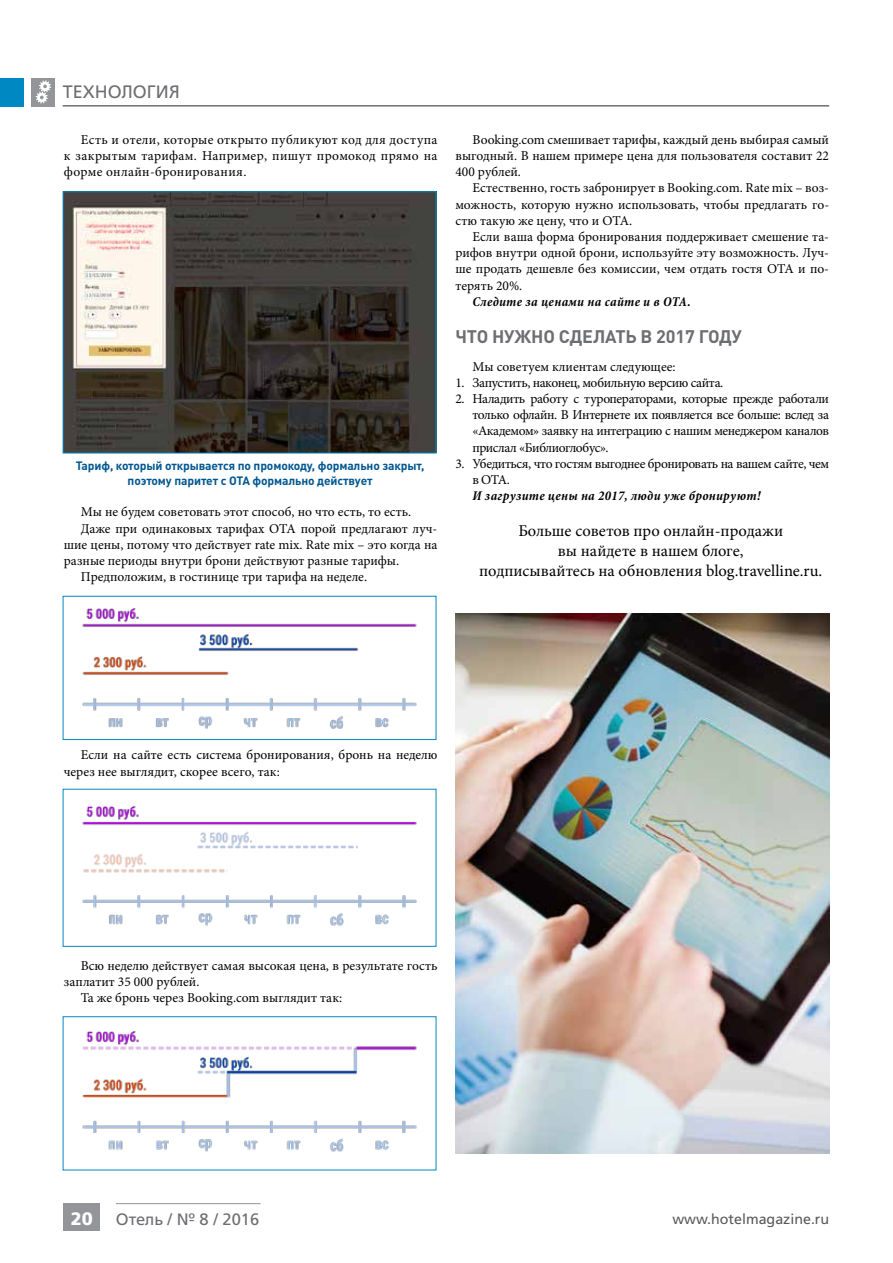
<style>
.page{position:relative;width:893px;height:1263px;background:#fff}
.page>*{position:absolute;margin:0;border:0;box-sizing:border-box;transform-origin:0 0}
.t1{font:700 18px "DIN Pro";letter-spacing:-.01em;color:#6d6e71}
.t2{font:18px "AG Foreigner C";color:#6d6e71}
.t3{font:700 18px "AG Foreigner C";color:#fff}
.t4{font:16.5px/19.8px "Minion Pro";color:#000;text-align:center}
.t5{font:16.5px "AG Foreigner C";color:#6d6e71}
.t6{font:14.25px "AG Foreigner C";color:#58595b}
.t7{font:13.5px/16.2px "Minion Pro";color:#000;text-align:justify}
.t8{font:13.5px/16.2px "Minion Pro";letter-spacing:-.03em;color:#000}
.t9{font:italic 700 condensed 13.5px "Minion Pro";letter-spacing:.025em;color:#000}
.t10{font:700 12px/15px "DIN Pro";letter-spacing:-.01em;color:#005790;text-align:center}
</style>
<div class="page">
<hr style="left:63px;top:105px;width:766px;height:2px;background:#6d6e71">
<div style="left:64px;top:1203px;width:36px;height:28px;background:#939598"></div>
<hr style="left:116px;top:1203px;width:144px;height:1px;background:#939598">
<div style="left:31px;top:78px;width:24px;height:29px;background:#939598"></div>
<div style="left:0;top:78px;width:24px;height:29px;background:#0088c2"></div>
<svg style="left:36px;top:80px;width:15px;height:24px"></svg>
<img style="left:65px;top:193px;width:369px;height:258px">
<div style="left:63px;top:191px;width:373px;height:262px;border:1px solid #0088c2"></div>
<img style="left:82px;top:608px;width:335px;height:121px">
<div style="left:63px;top:596px;width:373px;height:144px;border:1px solid #0088c2"></div>
<img style="left:82px;top:805px;width:335px;height:121px">
<div style="left:63px;top:789px;width:373px;height:158px;border:1px solid #0088c2"></div>
<img style="left:82px;top:1031px;width:335px;height:121px">
<div style="left:63px;top:1016px;width:373px;height:154px;border:1px solid #0088c2"></div>
<img style="left:455px;top:614px;width:374px;height:539px">
<h1 class="t2" style="left:63px;top:82px;width:119px">технология</h1>
<p class="t7" style="left:64px;top:131px;width:375px;text-indent:17px">Есть и отели, которые открыто публикуют код для доступа к закрытым тарифам. Например, пишут промокод прямо на форме онлайн-бронирования.</p>
<p class="t10" style="left:76px;top:458px;width:350px">Тариф, который открывается по промокоду, формально закрыт, поэтому паритет с OTA формально действует</p>
<p class="t7" style="left:81px;top:504px;width:332px">Мы не будем советовать этот способ, но что есть, то есть.</p>
<p class="t7" style="left:81px;top:520px;width:358px">Даже при одинаковых тарифах OTA порой предлагают луч-</p>
<p class="t7" style="left:64px;top:536px;width:375px">шие цены, потому что действует rate mix. Rate mix – это когда на</p>
<p class="t7" style="left:64px;top:553px;width:337px">разные периоды внутри брони действуют разные тарифы.</p>
<p class="t7" style="left:81px;top:569px;width:288px">Предположим, в гостинице три тарифа на неделе.</p>
<p class="t7" style="left:455px;top:131px;width:375px;text-indent:17px">Booking.com смешивает тарифы, каждый день выбирая самый выгодный. В нашем примере цена для пользователя составит 22<br>400 рублей.</p>
<p class="t7" style="left:455px;top:180px;width:375px;text-indent:17px">Естественно, гость забронирует в Booking.com. Rate mix – воз&shy;можность, которую нужно использовать, чтобы предлагать го&shy;стю такую же цену, что и OTA.</p>
<p class="t7" style="left:455px;top:229px;width:375px;text-indent:17px">Если ваша форма бронирования поддерживает смешение та&shy;рифов внутри одной брони, используйте эту возможность. Луч&shy;ше продать дешевле без комиссии, чем отдать гостя OTA и по&shy;терять 20%.</p>
<p class="t9" style="left:472px;top:292px;width:220px">Следите за ценами на сайте и в OTA.</p>
<h1 class="t1" style="left:455px;top:324px;width:288px">Что нужно сделать в 2017 году</h1>
<p class="t7" style="left:472px;top:358px;width:205px">Мы советуем клиентам следующее:</p>
<p class="t8" style="left:455px;top:374px;width:269px">1. Запустить, наконец, мобильную версию сайта.</p>
<p class="t7" style="left:472px;top:391px;width:358px;text-indent:-17px">2. Наладить работу с туроператорами, которые прежде работали только офлайн. В Интернете их появляется все больше: вслед за «Академом» заявку на интеграцию с нашим менеджером каналов прислал «Библиоглобус».</p>
<p class="t8" style="left:472px;top:455px;width:358px;text-indent:-17px">3. Убедиться, что гостям выгоднее бронировать на вашем сайте, чем в OTA.</p>
<p class="t9" style="left:472px;top:486px;width:289px">И загрузите цены на 2017, люди уже бронируют!</p>
<p class="t4" style="left:479px;top:521px;width:345px">Больше советов про онлайн-продажи<br>вы найдете в нашем блоге,<br>подписывайтесь на обновления blog.travelline.ru.</p>
<p class="t7" style="left:64px;top:747px;width:375px;text-indent:17px">Если на сайте есть система бронирования, бронь на неделю через нее выглядит, скорее всего, так:</p>
<p class="t7" style="left:81px;top:958px;width:358px">Всю неделю действует самая высокая цена, в результате гость</p>
<p class="t7" style="left:64px;top:974px;width:137px">заплатит 35 000 рублей.</p>
<p class="t7" style="left:81px;top:990px;width:263px">Та же бронь через Booking.com выглядит так:</p>
<h1 class="t3" style="left:71px;top:1208px;width:24px">20</h1>
<p class="t5" style="left:116px;top:1210px;width:145px">Отель / № 8 / 2016</p>
<p class="t6" style="left:672px;top:1211px;width:158px">www.hotelmagazine.ru</p>
</div>
